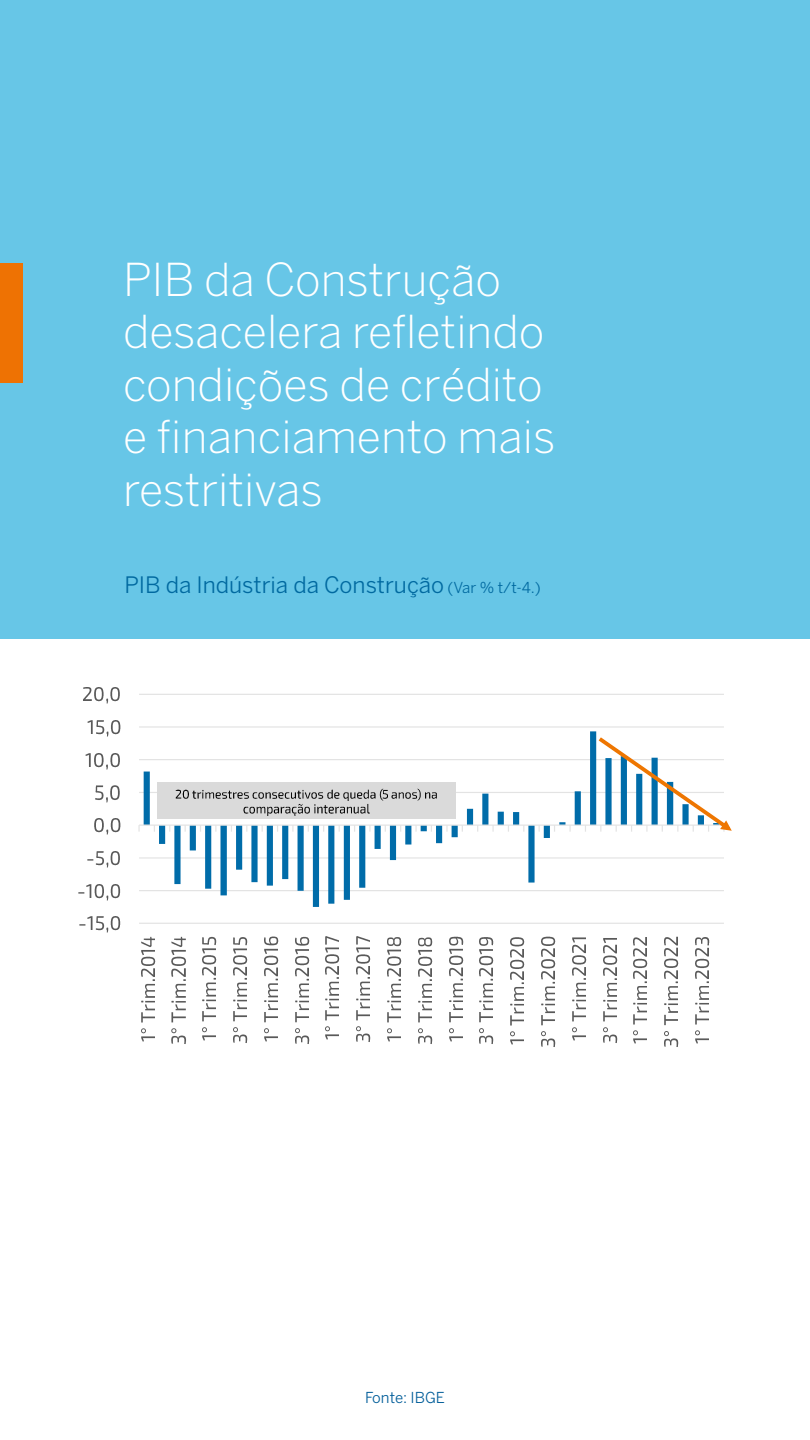
<style>
.page{position:relative;width:810px;height:1440px;background:#fff}
.page>*{position:absolute;margin:0;border:0;box-sizing:border-box;transform-origin:0 0}
.t1{font:300 45px/52.5px "Benton Sans";color:#fff}
.t2{font:22.5px "Benton Sans";color:#0069a0}
.t3{font:15px "Benton Sans";color:#005d99}
.s1{font-size:15px}
</style>
<div class="page">
<div style="left:0;top:0;width:810px;height:638px;background:#67c6e7"></div>
<hr style="left:139px;top:923px;width:585px;height:1px;background:#e3e3e3">
<hr style="left:139px;top:890px;width:585px;height:1px;background:#e3e3e3">
<hr style="left:139px;top:857px;width:585px;height:2px;background:#e3e3e3">
<hr style="left:139px;top:792px;width:585px;height:1px;background:#e3e3e3">
<hr style="left:139px;top:759px;width:585px;height:1px;background:#e3e3e3">
<hr style="left:139px;top:726px;width:585px;height:2px;background:#e3e3e3">
<hr style="left:139px;top:694px;width:585px;height:1px;background:#e3e3e3">
<svg style="left:144px;top:731px;width:575px;height:176px"></svg>
<hr style="left:139px;top:825px;width:585px;height:1px;background:#e3e3e3">
<svg style="left:138px;top:825px;width:2px;height:7px"></svg>
<svg style="left:292px;top:826px;width:2px;height:6px"></svg>
<svg style="left:369px;top:826px;width:2px;height:6px"></svg>
<svg style="left:415px;top:826px;width:2px;height:6px"></svg>
<svg style="left:446px;top:826px;width:2px;height:6px"></svg>
<svg style="left:492px;top:826px;width:2px;height:6px"></svg>
<svg style="left:569px;top:826px;width:2px;height:6px"></svg>
<img style="left:79px;top:916px;width:42px;height:17px">
<img style="left:78px;top:884px;width:43px;height:17px">
<img style="left:87px;top:851px;width:33px;height:17px">
<img style="left:94px;top:818px;width:27px;height:17px">
<img style="left:95px;top:785px;width:25px;height:18px">
<img style="left:86px;top:753px;width:34px;height:17px">
<img style="left:87px;top:720px;width:34px;height:17px">
<img style="left:83px;top:687px;width:37px;height:17px">
<img style="left:141px;top:936px;width:15px;height:106px">
<img style="left:171px;top:936px;width:15px;height:108px">
<img style="left:202px;top:936px;width:15px;height:104px">
<img style="left:233px;top:937px;width:15px;height:106px">
<img style="left:264px;top:936px;width:15px;height:105px">
<img style="left:295px;top:936px;width:15px;height:108px">
<img style="left:325px;top:936px;width:15px;height:104px">
<img style="left:356px;top:936px;width:15px;height:106px">
<img style="left:387px;top:937px;width:15px;height:105px">
<img style="left:418px;top:937px;width:15px;height:107px">
<img style="left:449px;top:936px;width:15px;height:105px">
<img style="left:479px;top:937px;width:15px;height:107px">
<img style="left:510px;top:937px;width:15px;height:108px">
<img style="left:541px;top:936px;width:15px;height:111px">
<img style="left:572px;top:937px;width:15px;height:104px">
<img style="left:603px;top:938px;width:15px;height:105px">
<img style="left:633px;top:937px;width:15px;height:107px">
<img style="left:664px;top:936px;width:15px;height:111px">
<img style="left:695px;top:937px;width:15px;height:107px">
<div style="left:158px;top:783px;width:298px;height:36px;background:#dadada"></div>
<img style="left:176px;top:789px;width:13px;height:10px">
<img style="left:192px;top:788px;width:191px;height:13px">
<img style="left:383px;top:788px;width:5px;height:13px">
<img style="left:391px;top:788px;width:46px;height:13px">
<img style="left:244px;top:804px;width:126px;height:11px">
<svg style="left:597px;top:735px;width:135px;height:98px"></svg>
<div style="left:0;top:263px;width:22px;height:119px;background:#ee7203"></div>
<p class="t1" style="left:123px;top:253px;width:434px">PIB da Construção desacelera refletindo condições de crédito e financiamento mais restritivas</p>
<p class="t2" style="left:124px;top:571px;width:418px">PIB da Indústria da Construção <span class="s1">(Var % t/t-4.)</span></p>
<p class="t3" style="left:365px;top:1388px;width:81px">Fonte: IBGE</p>
</div>
